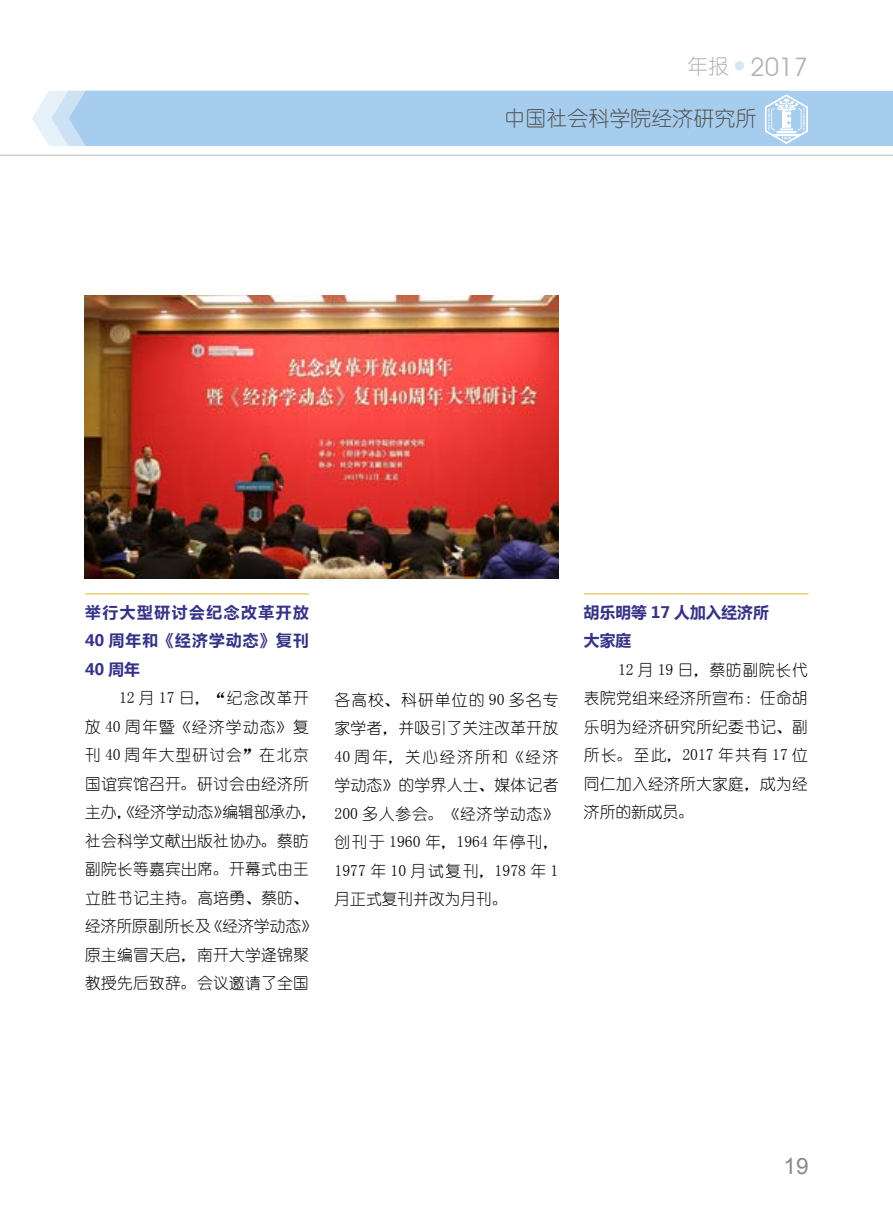
<style>
.page{position:relative;width:893px;height:1212px;background:#fff}
.page>*{position:absolute;margin:0;border:0;box-sizing:border-box;transform-origin:0 0}
.t1{font:25.5px "Avant Garde IT Cby BT";color:#b3b3b4}
.t2{font:22.5px "Arial";color:#898989}
.t3{font:21px "You Yuan";color:#545251}
.t4{font:15.75px/28.5px "You Yuan";letter-spacing:.02em;color:#000;text-align:justify}
.t5{font:700 15.75px/28.5px "Microsoft Ya Hei";letter-spacing:.075em;color:#363387;text-align:justify}
.t6{font:700 15.75px/28.5px "Microsoft Ya Hei";color:#363387}
.s1{font-family:"You Yuan";font-size:21px}
</style>
<div class="page">
<div style="left:808px;top:91px;width:85px;height:55px;background:#a6cded"></div>
<hr style="left:0;top:155px;width:893px;height:1px;background:#b5b6b6">
<svg style="left:735px;top:61px;width:9px;height:10px"></svg>
<svg style="left:32px;top:91px;width:776px;height:55px;background:#abcfee"></svg>
<hr style="left:85px;top:593px;width:224px;height:1px;background:#e0bf35">
<img style="left:85px;top:296px;width:474px;height:282px">
<hr style="left:584px;top:593px;width:225px;height:1px;background:#e0bf35">
<h1 class="t1" style="left:687px;top:51px;width:122px"><span class="s1">年报</span> 2017</h1>
<h3 class="t3" style="left:504px;top:107px;width:253px">中国社会科学院经济研究所</h3>
<p class="t5" style="left:85px;top:597px;width:225px">举行大型研讨会纪念改革开放40 周年和《经济学动态》复刊40 周年</p>
<p class="t4" style="left:85px;top:684px;width:233px;text-align:left;text-indent:34px">12 月 17 日，“纪念改革开放 40 周年暨《经济学动态》复刊 40 周年大型研讨会”在北京国谊宾馆召开。研讨会由经济所主办，《经济学动态》编辑部承办，社会科学文献出版社协办。蔡眆副院长等嘉宾出席。开幕式由王立胜书记主持。高培勇、蔡昉、经济所原副所长及《经济学动态》原主编冒天启，南开大学逄锦聚教授先后致辞。会议邀请了全国</p>
<p class="t4" style="left:334px;top:685px;width:225px">各高校、科研单位的 90 多名专家学者，并吸引了关注改革开放40 周年，关心经济所和《经济学动态》的学界人士、媒体记者200 多人参会。《经济学动态》创刊于 1960 年，1964 年停刊，1977 年 10 月试复刊，1978 年 1月正式复刊并改为月刊。</p>
<p class="t6" style="left:584px;top:597px;width:186px">胡乐明等 17 人加入经济所大家庭</p>
<p class="t4" style="left:584px;top:655px;width:225px;text-indent:34px">12 月 19 日，蔡昉副院长代表院党组来经济所宣布：任命胡乐明为经济研究所纪委书记、副所长。至此，2017 年共有 17 位同仁加入经济所大家庭，成为经济所的新成员。</p>
<h2 class="t2" style="left:784px;top:1151px;width:27px">19</h2>
</div>
